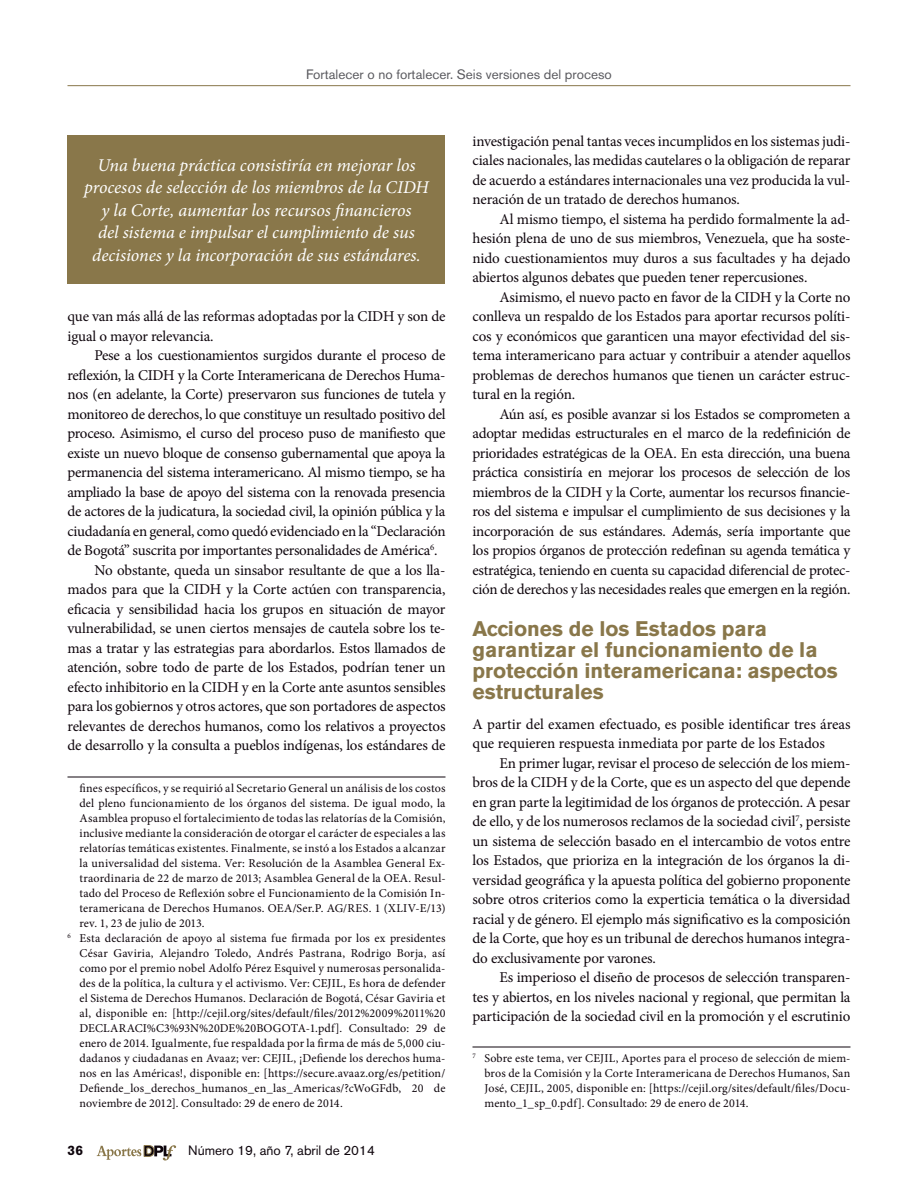
<style>
.page{position:relative;width:918px;height:1188px;background:#fff}
.page>*{position:absolute;margin:0;border:0;box-sizing:border-box;transform-origin:0 0}
.t1{font:700 21px/21px "Akzidenz Grotesk BE";color:#89774a}
.t2{font:italic 18px/22.5px "Minion Pro";letter-spacing:-.005em;color:#fff;text-align:center}
.t3{font:15px/19.5px "Minion Pro";letter-spacing:-.015em;color:#0e050c;text-align:justify}
.t4{font:13.5px "Akzidenz Grotesk BE";color:#59595e}
.t5{font:13.5px "Akzidenz Grotesk BE";color:#0e050c}
.t6{font:700 13.5px "Akzidenz Grotesk BE";color:#0e050c}
.t7{font:12px/15px "Minion Pro";letter-spacing:.01em;color:#0e050c;text-align:justify}
</style>
<div class="page">
<svg style="left:97px;top:1145px;width:79px;height:16px"></svg>
<hr style="left:68px;top:777px;width:378px;height:1px;background:#0e050c">
<hr style="left:473px;top:1047px;width:378px;height:1px;background:#0e050c">
<hr style="left:68px;top:85px;width:783px;height:1px;background:#89774a">
<div style="left:68px;top:135px;width:378px;height:149px;background:#89774a"></div>
<p class="t4" style="left:306px;top:69px;width:307px">Fortalecer o no fortalecer. Seis versiones del proceso</p>
<p class="t2" style="left:84px;top:155px;width:346px">Una buena práctica consistiría en mejorar los procesos de selección de los miembros de la CIDH y la Corte, aumentar los recursos financieros<br>del sistema e impulsar el cumplimiento de sus decisiones y la incorporación de sus estándares.</p>
<p class="t3" style="left:68px;top:308px;width:380px">que van más allá de las reformas adoptadas por la CIDH y son de igual o mayor relevancia.</p>
<p class="t3" style="left:95px;top:347px;width:353px">Pese a los cuestionamientos surgidos durante el proceso de</p>
<p class="t3" style="left:68px;top:367px;width:380px">reflexión, la CIDH y la Corte Interamericana de Derechos Huma-</p>
<p class="t3" style="left:68px;top:386px;width:380px">nos (en adelante, la Corte) preservaron sus funciones de tutela y</p>
<p class="t3" style="left:68px;top:406px;width:380px">monitoreo de derechos, lo que constituye un resultado positivo del</p>
<p class="t3" style="left:68px;top:425px;width:380px">proceso. Asimismo, el curso del proceso puso de manifiesto que</p>
<p class="t3" style="left:68px;top:445px;width:380px">existe un nuevo bloque de consenso gubernamental que apoya la</p>
<p class="t3" style="left:68px;top:464px;width:379px">permanencia del sistema interamericano. Al mismo tiempo, se ha</p>
<p class="t3" style="left:68px;top:484px;width:379px">ampliado la base de apoyo del sistema con la renovada presencia</p>
<p class="t3" style="left:68px;top:503px;width:379px">de actores de la judicatura, la sociedad civil, la opinión pública y la</p>
<p class="t3" style="left:68px;top:523px;width:380px">ciudadanía en general, como quedó evidenciado en la “Declaración</p>
<p class="t3" style="left:68px;top:542px;width:371px">de Bogotá” suscrita por importantes personalidades de América<sup>6</sup>.</p>
<p class="t3" style="left:94px;top:562px;width:352px">No obstante, queda un sinsabor resultante de que a los lla-</p>
<p class="t3" style="left:67px;top:581px;width:380px">mados para que la CIDH y la Corte actúen con transparencia,</p>
<p class="t3" style="left:67px;top:601px;width:379px">eficacia y sensibilidad hacia los grupos en situación de mayor</p>
<p class="t3" style="left:67px;top:620px;width:380px">vulnerabilidad, se unen ciertos mensajes de cautela sobre los te-</p>
<p class="t3" style="left:67px;top:640px;width:380px">mas a tratar y las estrategias para abordarlos. Estos llamados de</p>
<p class="t3" style="left:67px;top:659px;width:380px">atención, sobre todo de parte de los Estados, podrían tener un</p>
<p class="t3" style="left:67px;top:679px;width:380px">efecto inhibitorio en la CIDH y en la Corte ante asuntos sensibles</p>
<p class="t3" style="left:67px;top:698px;width:380px">para los gobiernos y otros actores, que son portadores de aspectos</p>
<p class="t3" style="left:67px;top:718px;width:380px">relevantes de derechos humanos, como los relativos a proyectos</p>
<p class="t3" style="left:67px;top:737px;width:380px">de desarrollo y la consulta a pueblos indígenas, los estándares de</p>
<p class="t7" style="left:80px;top:782px;width:368px">fines específicos, y se requirió al Secretario General un análisis de los costos</p>
<p class="t7" style="left:80px;top:797px;width:367px">del pleno funcionamiento de los órganos del sistema. De igual modo, la</p>
<p class="t7" style="left:80px;top:812px;width:367px">Asamblea propuso el fortalecimiento de todas las relatorías de la Comisión,</p>
<p class="t7" style="left:80px;top:827px;width:368px">inclusive mediante la consideración de otorgar el carácter de especiales a las</p>
<p class="t7" style="left:80px;top:842px;width:367px">relatorías temáticas existentes. Finalmente, se instó a los Estados a alcanzar</p>
<p class="t7" style="left:80px;top:857px;width:367px">la universalidad del sistema. Ver: Resolución de la Asamblea General Ex-</p>
<p class="t7" style="left:80px;top:872px;width:368px">traordinaria de 22 de marzo de 2013; Asamblea General de la OEA. Resul-</p>
<p class="t7" style="left:80px;top:887px;width:367px">tado del Proceso de Reflexión sobre el Funcionamiento de la Comisión In-</p>
<p class="t7" style="left:80px;top:902px;width:367px">teramericana de Derechos Humanos. OEA/Ser.P. AG/RES. 1 (XLIV-E/13)</p>
<p class="t7" style="left:80px;top:917px;width:127px">rev. 1, 23 de julio de 2013.</p>
<p class="t7" style="left:68px;top:932px;width:379px"><sup>6</sup> Esta declaración de apoyo al sistema fue firmada por los ex presidentes</p>
<p class="t7" style="left:79px;top:947px;width:367px">César Gaviria, Alejandro Toledo, Andrés Pastrana, Rodrigo Borja, así</p>
<p class="t7" style="left:79px;top:962px;width:367px">como por el premio nobel Adolfo Pérez Esquivel y numerosas personalida-</p>
<p class="t7" style="left:79px;top:977px;width:368px">des de la política, la cultura y el activismo. Ver: CEJIL, Es hora de defender</p>
<p class="t7" style="left:79px;top:992px;width:367px">el Sistema de Derechos Humanos. Declaración de Bogotá, César Gaviria et</p>
<p class="t7" style="left:79px;top:1007px;width:368px">al, disponible en: [http://cejil.org/sites/default/files/2012%2009%2011%20</p>
<p class="t7" style="left:79px;top:1022px;width:368px">DECLARACI%C3%93N%20DE%20BOGOTA-1.pdf]. Consultado: 29 de</p>
<p class="t7" style="left:79px;top:1037px;width:368px">enero de 2014. Igualmente, fue respaldada por la firma de más de 5,000 ciu-</p>
<p class="t7" style="left:79px;top:1052px;width:368px">dadanos y ciudadanas en Avaaz; ver: CEJIL, ¡Defiende los derechos huma-</p>
<p class="t7" style="left:79px;top:1067px;width:367px">nos en las Américas!, disponible en: [https://secure.avaaz.org/es/petition/</p>
<p class="t7" style="left:79px;top:1082px;width:368px">Defiende_los_derechos_humanos_en_las_Americas/?cWoGFdb, 20 de</p>
<p class="t7" style="left:79px;top:1097px;width:265px">noviembre de 2012]. Consultado: 29 de enero de 2014.</p>
<p class="t6" style="left:68px;top:1146px;width:17px">36</p>
<p class="t5" style="left:188px;top:1146px;width:188px">Número 19, año 7, abril de 2014</p>
<p class="t3" style="left:473px;top:133px;width:380px">investigación penal tantas veces incumplidos en los sistemas judi&shy;ciales nacionales, las medidas cautelares o la obligación de reparar de acuerdo a estándares internacionales una vez producida la vul&shy;neración de un tratado de derechos humanos.</p>
<p class="t3" style="left:473px;top:211px;width:380px;text-indent:27px">Al mismo tiempo, el sistema ha perdido formalmente la ad&shy;hesión plena de uno de sus miembros, Venezuela, que ha soste&shy;nido cuestionamientos muy duros a sus facultades y ha dejado abiertos algunos debates que pueden tener repercusiones.</p>
<p class="t3" style="left:473px;top:289px;width:380px;text-indent:27px">Asimismo, el nuevo pacto en favor de la CIDH y la Corte no conlleva un respaldo de los Estados para aportar recursos políti&shy;cos y económicos que garanticen una mayor efectividad del sis&shy;tema interamericano para actuar y contribuir a atender aquellos problemas de derechos humanos que tienen un carácter estruc&shy;tural en la región.</p>
<p class="t3" style="left:473px;top:406px;width:380px;text-indent:27px">Aún así, es posible avanzar si los Estados se comprometen a adoptar medidas estructurales en el marco de la redefinición de prioridades estratégicas de la OEA. En esta dirección, una buena práctica consistiría en mejorar los procesos de selección de los miembros de la CIDH y la Corte, aumentar los recursos financie&shy;ros del sistema e impulsar el cumplimiento de sus decisiones y la incorporación de sus estándares. Además, sería importante que los propios órganos de protección redefinan su agenda temática y estratégica, teniendo en cuenta su capacidad diferencial de protec&shy;ción de derechos y las necesidades reales que emergen en la región.</p>
<h1 class="t1" style="left:473px;top:620px;width:367px">Acciones de los Estados para garantizar el funcionamiento de la protección interamericana: aspectos estructurales</h1>
<p class="t3" style="left:473px;top:715px;width:380px">A partir del examen efectuado, es posible identificar tres áreas que requieren respuesta inmediata por parte de los Estados</p>
<p class="t3" style="left:473px;top:754px;width:380px;text-indent:27px">En primer lugar, revisar el proceso de selección de los miem&shy;bros de la CIDH y de la Corte, que es un aspecto del que depende en gran parte la legitimidad de los órganos de protección. A pesar de ello, y de los numerosos reclamos de la sociedad civil<sup>7</sup>, persiste un sistema de selección basado en el intercambio de votos entre los Estados, que prioriza en la integración de los órganos la di&shy;versidad geográfica y la apuesta política del gobierno proponente sobre otros criterios como la experticia temática o la diversidad racial y de género. El ejemplo más significativo es la composición de la Corte, que hoy es un tribunal de derechos humanos integra&shy;do exclusivamente por varones.</p>
<p class="t3" style="left:473px;top:969px;width:380px;text-indent:27px">Es imperioso el diseño de procesos de selección transparen&shy;tes y abiertos, en los niveles nacional y regional, que permitan la participación de la sociedad civil en la promoción y el escrutinio</p>
<p class="t7" style="left:484px;top:1052px;width:368px;text-indent:-12px"><sup>7</sup> Sobre este tema, ver CEJIL, Aportes para el proceso de selección de miem&shy;bros de la Comisión y la Corte Interamericana de Derechos Humanos, San José, CEJIL, 2005, disponible en: [https://cejil.org/sites/default/files/Docu&shy;mento_1_sp_0.pdf]. Consultado: 29 de enero de 2014.</p>
</div>
